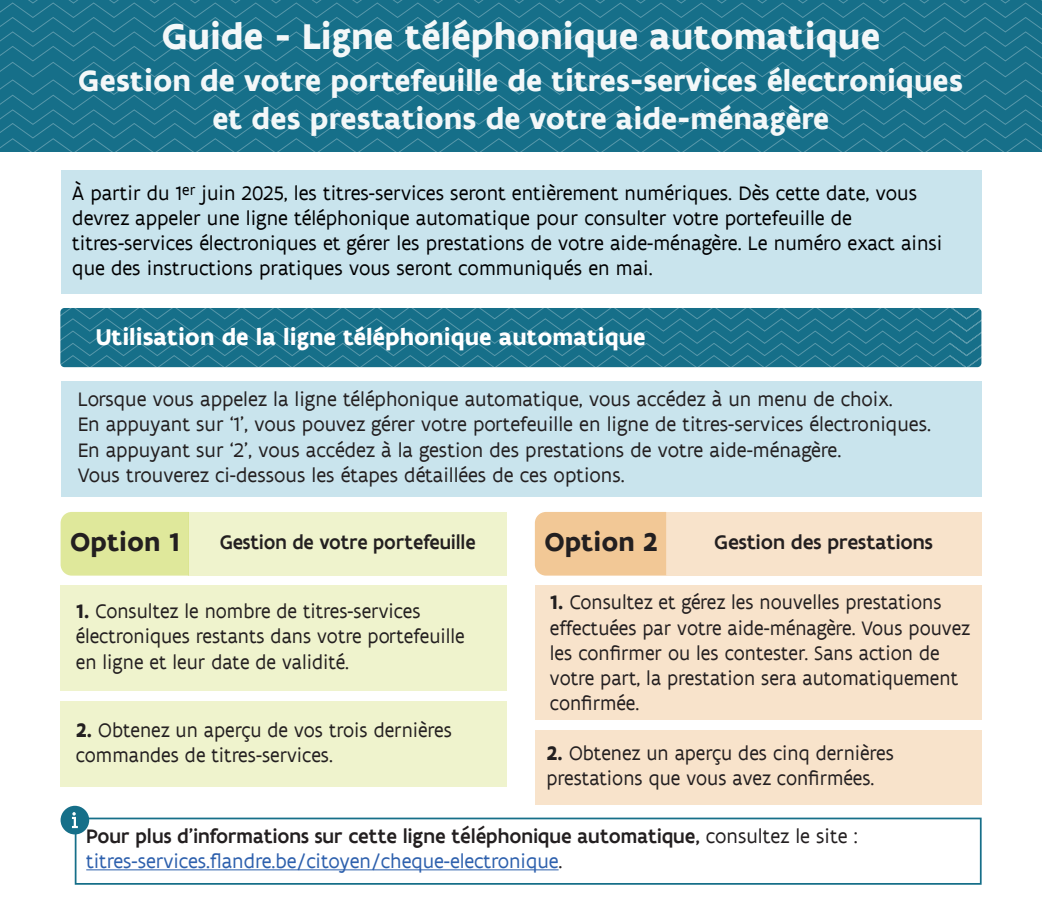
<style>
.page{position:relative;width:1042px;height:901px;background:#fff}
.page>*{position:absolute;margin:0;border:0;box-sizing:border-box;transform-origin:0 0}
.t1{font:700 38.5px "Flanders Art Sans";color:#fff}
.t2{font:700 31.5px/37.8px "Flanders Art Sans";color:#fff;text-align:center}
.t3{font:700 27.65px "Flanders Art Sans";color:#231f20}
.t4{font:700 24.5px "Flanders Art Sans";color:#fff}
.t5{font:21px/25.2px "Flanders Art Sans";color:#231f20}
.t6{font:21px/25.2px "Flanders Art Sans";color:#000001}
.t7{font:500 21px/25.2px "Flanders Art Sans";color:#231f20}
.s1{font-weight:700}
.s2{font-weight:400}
.s3{font-weight:400;color:#2d60ad}
</style>
<div class="page">
<div style="left:61px;top:170px;width:920px;height:124px;background:#c9e4ed"></div>
<div style="left:61px;top:380px;width:920px;height:116px;background:#c9e4ed"></div>
<div style="left:189px;top:512px;width:318px;height:63px;background:#eff3cd"></div>
<div style="left:61px;top:585px;width:446px;height:106px;background:#eff3cd"></div>
<div style="left:61px;top:701px;width:446px;height:85px;background:#eff3cd"></div>
<div style="left:535px;top:585px;width:446px;height:134px;background:#f8e3cb"></div>
<div style="left:535px;top:730px;width:446px;height:74px;background:#f8e3cb"></div>
<div style="left:666px;top:512px;width:315px;height:63px;background:#f8e3cb"></div>
<div style="left:535px;top:512px;width:131px;height:63px;background:#f2c896"></div>
<div style="left:61px;top:512px;width:128px;height:63px;background:#dfe89b"></div>
<svg style="left:60px;top:308px;width:922px;height:60px;background:#20758e"></svg>
<hr style="left:86px;top:869px;width:472px;height:1px;background:#2d60ad">
<div style="left:75px;top:817px;width:906px;height:67px;border:2px solid #166f89"></div>
<div style="left:61px;top:805px;width:28px;height:29px;background:#166f89;border-radius:50%"></div>
<svg style="left:72px;top:812px;width:6px;height:16px"></svg>
<svg style="left:0;top:0;width:1042px;height:152px;background:#1b728b"></svg>
<h1 class="t1" style="left:162px;top:12px;width:720px">Guide - Ligne téléphonique automatique</h1>
<h2 class="t2" style="left:79px;top:62px;width:885px">Gestion de votre portefeuille de titres-services électroniques et des prestations de votre aide-ménagère</h2>
<p class="t6" style="left:72px;top:181px;width:871px">À partir du 1<sup>er</sup> juin 2025, les titres-services seront entièrement numériques. Dès cette date, vous devrez appeler une ligne téléphonique automatique pour consulter votre portefeuille de titres-services électroniques et gérer les prestations de votre aide-ménagère. Le numéro exact ainsi que des instructions pratiques vous seront communiqués en mai.</p>
<p class="t4" style="left:96px;top:321px;width:551px">Utilisation de la ligne téléphonique automatique</p>
<p class="t5" style="left:78px;top:387px;width:855px">Lorsque vous appelez la ligne téléphonique automatique, vous accédez à un menu de choix.<br>En appuyant sur ‘1’, vous pouvez gérer votre portefeuille en ligne de titres-services électroniques.<br>En appuyant sur ‘2’, vous accédez à la gestion des prestations de votre aide-ménagère.<br>Vous trouverez ci-dessous les étapes détaillées de ces options.</p>
<h3 class="t3" style="left:70px;top:524px;width:111px">Option 1</h3>
<h3 class="t3" style="left:544px;top:524px;width:114px">Option 2</h3>
<p class="t7" style="left:714px;top:529px;width:220px">Gestion des prestations</p>
<p class="t7" style="left:220px;top:530px;width:257px">Gestion de votre portefeuille</p>
<p class="t5" style="left:76px;top:599px;width:390px"><span class="s1">1.</span> Consultez le nombre de titres-services électroniques restants dans votre portefeuille en ligne et leur date de validité.</p>
<p class="t5" style="left:550px;top:590px;width:422px"><span class="s1">1.</span> Consultez et gérez les nouvelles prestations effectuées par votre aide-ménagère. Vous pouvez les confirmer ou les contester. Sans action de votre part, la prestation sera automatiquement confirmée.</p>
<p class="t5" style="left:546px;top:740px;width:349px"><span class="s1">2.</span> Obtenez un aperçu des cinq dernières prestations que vous avez confirmées.</p>
<p class="t5" style="left:76px;top:717px;width:378px"><span class="s1">2.</span> Obtenez un aperçu de vos trois dernières commandes de titres-services.</p>
<p class="t7" style="left:86px;top:823px;width:773px">Pour plus d’informations sur cette ligne téléphonique automatique, <span class="s2">consultez le site : </span><span class="s3">titres-services.flandre.be/citoyen/cheque-electronique</span><span class="s2">.</span></p>
</div>
